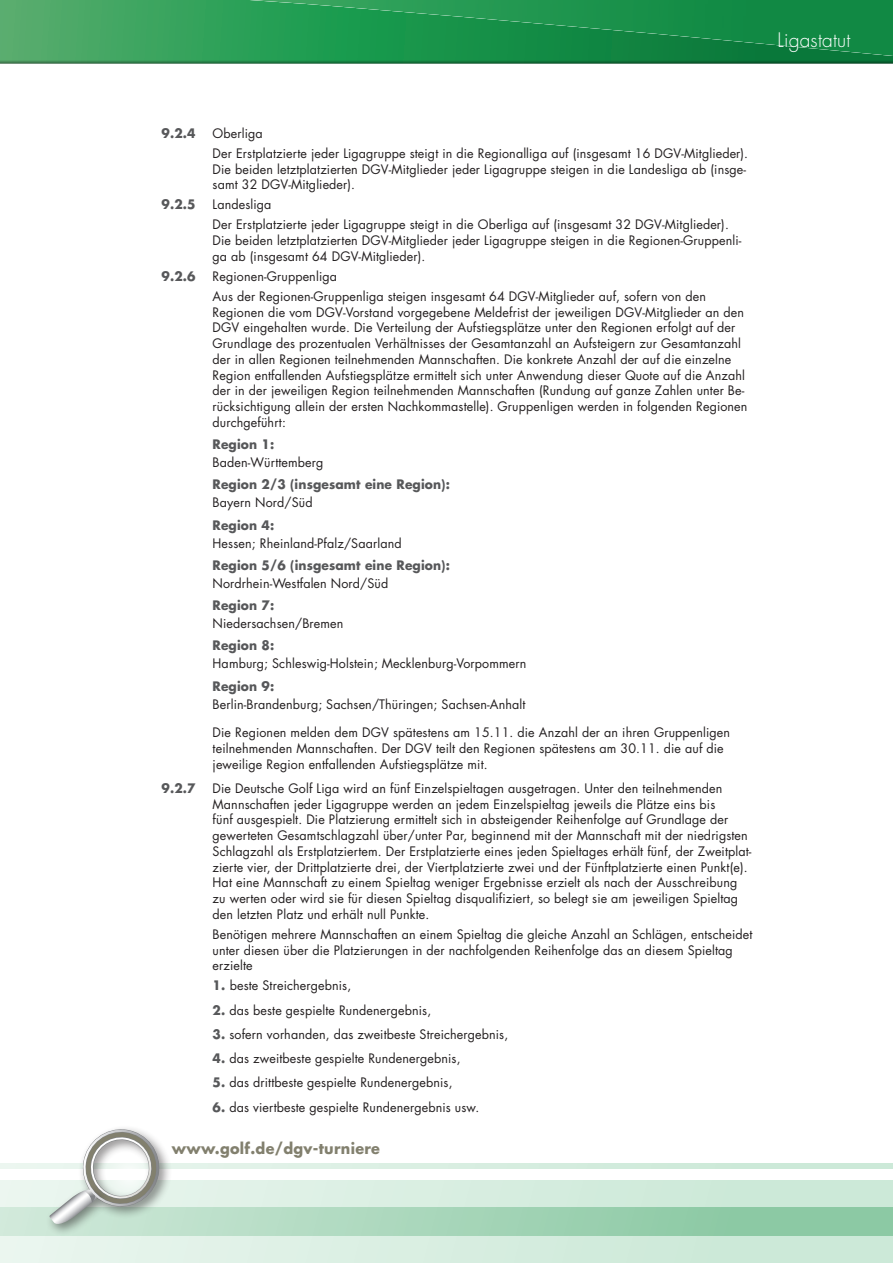
<style>
.page{position:relative;width:893px;height:1263px;background:#fff}
.page>*{position:absolute;margin:0;border:0;box-sizing:border-box;transform-origin:0 0}
.t1{font:300 19.5px "Futura LT";letter-spacing:.01em;color:#fff}
.t2{font:700 15px "Futura LT";letter-spacing:.02em;color:#82806e;scale:.96 1}
.t3{font:12.75px/15.8px "Futura LT";letter-spacing:.01em;color:#231f20}
.t4{font:700 12.75px "Futura LT";letter-spacing:.01em;color:#57585a;scale:.96 1}
.s1{font-weight:700;color:#57585a}
</style>
<div class="page">
<svg style="left:0;top:1163px;width:893px;height:6px;background:#d7ede0"></svg>
<svg style="left:0;top:1180px;width:893px;height:28px;background:#d5ecde"></svg>
<svg style="left:0;top:1208px;width:893px;height:55px;background:#bfe1cd"></svg>
<div style="left:0;top:0;width:893px;height:64px;background:#231f20;opacity:.5"></div>
<div style="left:78px;top:1124px;width:95px;height:95px;background:#231f20;opacity:.5"></div>
<div style="left:45px;top:1185px;width:66px;height:52px;background:#231f20;opacity:.5"></div>
<svg style="left:49px;top:1126px;width:114px;height:100px"></svg>
<h1 class="t1" style="left:778px;top:28px;width:74px">Ligastatut</h1>
<p class="t4" style="left:162px;top:124px;width:37px">9.2.4</p>
<p class="t3" style="left:213px;top:123px;width:537px;line-height:20px">Oberliga<br>Der Erstplatzierte jeder Ligagruppe steigt in die Regionalliga auf (insgesamt 16 DGV-Mitglieder).</p>
<p class="t3" style="left:213px;top:161px;width:535px">Die beiden letztplatzierten DGV-Mitglieder jeder Ligagruppe steigen in die Landesliga ab (insge&shy;samt 32 DGV-Mitglieder).</p>
<p class="t4" style="left:162px;top:196px;width:37px">9.2.5</p>
<p class="t3" style="left:213px;top:195px;width:518px;line-height:20px">Landesliga<br>Der Erstplatzierte jeder Ligagruppe steigt in die Oberliga auf (insgesamt 32 DGV-Mitglieder).</p>
<p class="t3" style="left:213px;top:233px;width:530px">Die beiden letztplatzierten DGV-Mitglieder jeder Ligagruppe steigen in die Regionen-Gruppenli&shy;ga ab (insgesamt 64 DGV-Mitglieder).</p>
<p class="t4" style="left:162px;top:268px;width:37px">9.2.6</p>
<p class="t3" style="left:213px;top:266px;width:495px;line-height:20px">Regionen-Gruppenliga<br>Aus der Regionen-Gruppenliga steigen insgesamt 64 DGV-Mitglieder auf, sofern von den</p>
<p class="t3" style="left:213px;top:304px;width:536px">Regionen die vom DGV-Vorstand vorgegebene Meldefrist der jeweiligen DGV-Mitglieder an den DGV eingehalten wurde. Die Verteilung der Aufstiegsplätze unter den Regionen erfolgt auf der Grundlage des prozentualen Verhältnisses der Gesamtanzahl an Aufsteigern zur Gesamtanzahl der in allen Regionen teilnehmenden Mannschaften. Die konkrete Anzahl der auf die einzelne Region entfallenden Aufstiegsplätze ermittelt sich unter Anwendung dieser Quote auf die Anzahl der in der jeweiligen Region teilnehmenden Mannschaften (Rundung auf ganze Zahlen unter Be&shy;rücksichtigung allein der ersten Nachkommastelle). Gruppenligen werden in folgenden Regionen durchgeführt:</p>
<p class="t4" style="left:213px;top:436px;width:66px">Region 1:</p>
<p class="t3" style="left:213px;top:455px;width:112px">Baden-Württemberg</p>
<p class="t4" style="left:213px;top:476px;width:249px">Region 2/3 (insgesamt eine Region):</p>
<p class="t3" style="left:213px;top:495px;width:102px">Bayern Nord/Süd</p>
<p class="t4" style="left:213px;top:516px;width:66px">Region 4:</p>
<p class="t3" style="left:213px;top:535px;width:191px">Hessen; Rheinland-Pfalz/Saarland</p>
<p class="t4" style="left:213px;top:557px;width:249px">Region 5/6 (insgesamt eine Region):</p>
<p class="t3" style="left:213px;top:575px;width:177px">Nordrhein-Westfalen Nord/Süd</p>
<p class="t4" style="left:213px;top:597px;width:66px">Region 7:</p>
<p class="t3" style="left:213px;top:616px;width:132px">Niedersachsen/Bremen</p>
<p class="t4" style="left:213px;top:637px;width:66px">Region 8:</p>
<p class="t3" style="left:213px;top:656px;width:315px">Hamburg; Schleswig-Holstein; Mecklenburg-Vorpommern</p>
<p class="t4" style="left:213px;top:677px;width:66px">Region 9:</p>
<p class="t3" style="left:213px;top:696px;width:314px">Berlin-Brandenburg; Sachsen/Thüringen; Sachsen-Anhalt</p>
<p class="t3" style="left:213px;top:725px;width:519px">Die Regionen melden dem DGV spätestens am 15.11. die Anzahl der an ihren Gruppenligen teilnehmenden Mannschaften. Der DGV teilt den Regionen spätestens am 30.11. die auf die jeweilige Region entfallenden Aufstiegsplätze mit.</p>
<p class="t4" style="left:162px;top:780px;width:37px">9.2.7</p>
<p class="t3" style="left:213px;top:780px;width:540px">Die Deutsche Golf Liga wird an fünf Einzelspieltagen ausgetragen. Unter den teilnehmenden Mannschaften jeder Ligagruppe werden an jedem Einzelspieltag jeweils die Plätze eins bis<br>fünf ausgespielt. Die Platzierung ermittelt sich in absteigender Reihenfolge auf Grundlage der gewerteten Gesamtschlagzahl über/unter Par, beginnend mit der Mannschaft mit der niedrigsten Schlagzahl als Erstplatziertem. Der Erstplatzierte eines jeden Spieltages erhält fünf, der Zweitplat&shy;zierte vier, der Drittplatzierte drei, der Viertplatzierte zwei und der Fünftplatzierte einen Punkt(e).<br>Hat eine Mannschaft zu einem Spieltag weniger Ergebnisse erzielt als nach der Ausschreibung zu werten oder wird sie für diesen Spieltag disqualifiziert, so belegt sie am jeweiligen Spieltag den letzten Platz und erhält null Punkte.</p>
<p class="t3" style="left:213px;top:926px;width:541px">Benötigen mehrere Mannschaften an einem Spieltag die gleiche Anzahl an Schlägen, entscheidet unter diesen über die Platzierungen in der nachfolgenden Reihenfolge das an diesem Spieltag erzielte</p>
<p class="t3" style="left:213px;top:978px;width:140px"><span class="s1">1.</span> beste Streichergebnis,</p>
<p class="t3" style="left:213px;top:1002px;width:220px"><span class="s1">2.</span> das beste gespielte Rundenergebnis,</p>
<p class="t3" style="left:213px;top:1026px;width:297px"><span class="s1">3.</span> sofern vorhanden, das zweitbeste Streichergebnis,</p>
<p class="t3" style="left:213px;top:1051px;width:249px"><span class="s1">4.</span> das zweitbeste gespielte Rundenergebnis,</p>
<p class="t3" style="left:213px;top:1075px;width:241px"><span class="s1">5.</span> das drittbeste gespielte Rundenergebnis,</p>
<p class="t3" style="left:213px;top:1099px;width:268px"><span class="s1">6.</span> das viertbeste gespielte Rundenergebnis usw.</p>
<p class="t2" style="left:172px;top:1138px;width:218px">www.golf.de/dgv-turniere</p>
</div>
